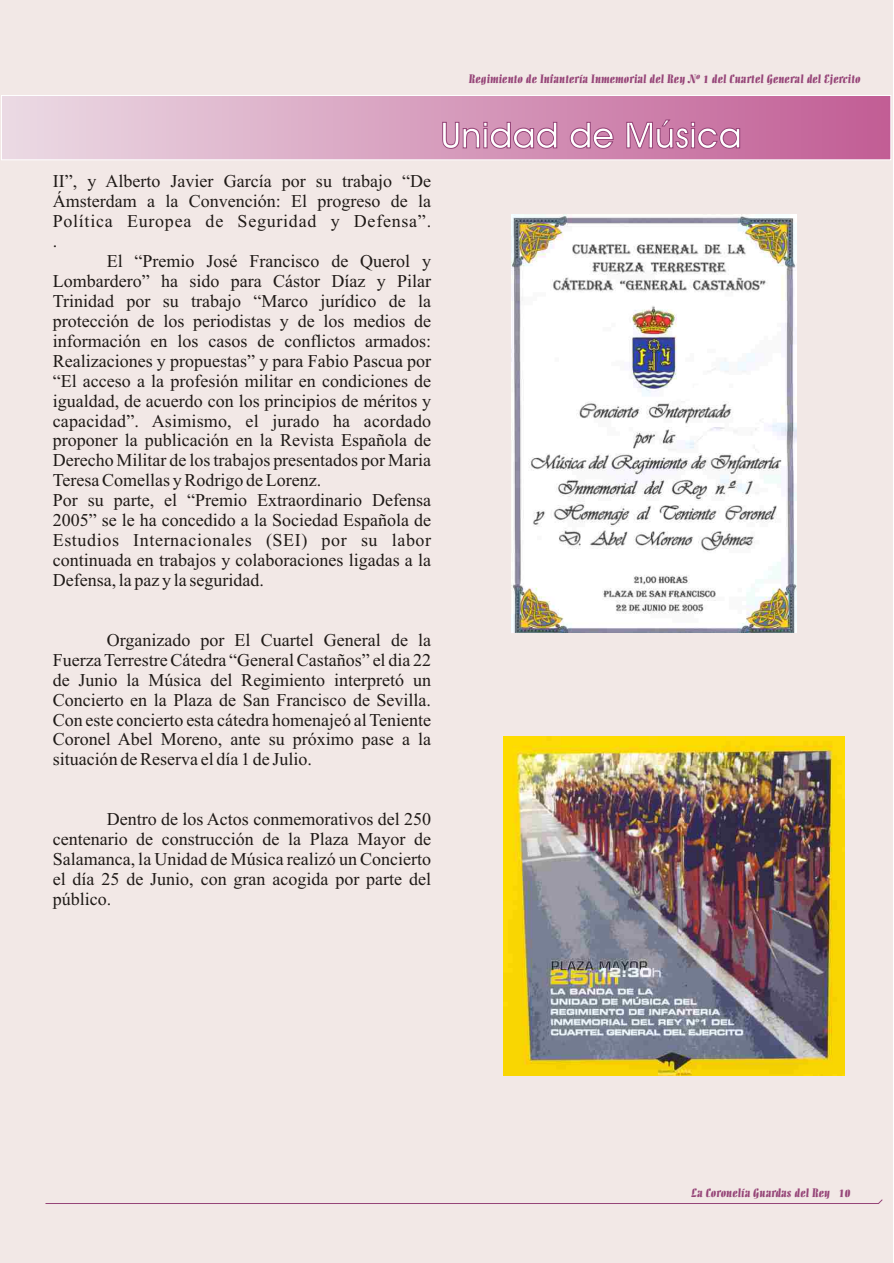
<style>
.page{position:relative;width:894px;height:1263px;background:#fff}
.page>*{position:absolute;margin:0;border:0;box-sizing:border-box;transform-origin:0 0}
.t1{font:36px "Avant Garde Md BT";color:#fff}
.t2{font:18px/20px "Times New Roman";color:#1f1a17;text-align:justify}
.t3{font:12px "Allegro BT";color:#964578}
</style>
<div class="page">
<div style="left:0;top:0;width:893px;height:1263px;background:#f2e8e6"></div>
<div style="left:1px;top:95px;width:890px;height:65px;background:linear-gradient(to right,#ebdae4,#c15d95)"></div>
<div style="left:1px;top:95px;width:890px;height:65px;border:1px solid #fff"></div>
<svg style="left:45px;top:1199px;width:838px;height:5px"></svg>
<img style="left:512px;top:215px;width:284px;height:418px">
<img style="left:504px;top:736px;width:340px;height:340px">
<p class="t2" style="left:53px;top:173px;width:380px">II”, y Alberto Javier García por su trabajo “De Ámsterdam a la Convención: El progreso de la Política Europea de Seguridad y Defensa”. .</p>
<p class="t2" style="left:53px;top:253px;width:380px;text-align:left;text-indent:54px">El “Premio José Francisco de Querol y Lombardero” ha sido para Cástor Díaz y Pilar Trinidad por su trabajo “Marco jurídico de la protección de los periodistas y de los medios de información en los casos de conflictos armados:<br>Realizaciones y propuestas” y para Fabio Pascua por “El acceso a la profesión militar en condiciones de igualdad, de acuerdo con los principios de méritos y capacidad”. Asimismo, el jurado ha acordado proponer la publicación en la Revista Española de Derecho Militar de los trabajos presentados por Maria Teresa Comellas y Rodrigo de Lorenz.<br>Por su parte, el “Premio Extraordinario Defensa 2005” se le ha concedido a la Sociedad Española de Estudios Internacionales (SEI) por su labor continuada en trabajos y colaboraciones ligadas a la Defensa, la paz y la seguridad.</p>
<p class="t3" style="left:469px;top:74px;width:393px">Regimiento de Infantería Inmemorial del Rey Nº 1 del Cuartel General del Ejercito</p>
<h1 class="t1" style="left:441px;top:121px;width:303px">Unidad de Música</h1>
<p class="t2" style="left:53px;top:632px;width:380px;text-indent:54px">Organizado por El Cuartel General de la Fuerza Terrestre Cátedra “General Castaños” el dia 22 de Junio la Música del Regimiento interpretó un Concierto en la Plaza de San Francisco de Sevilla.<br>Con este concierto esta cátedra homenajeó al Teniente Coronel Abel Moreno, ante su próximo pase a la situación de Reserva el día 1 de Julio.</p>
<p class="t2" style="left:53px;top:811px;width:380px;text-indent:54px">Dentro de los Actos conmemorativos del 250 centenario de construcción de la Plaza Mayor de Salamanca, la Unidad de Música realizó un Concierto el día 25 de Junio, con gran acogida por parte del público.</p>
<p class="t3" style="left:692px;top:1188px;width:160px">La Coronelía Guardas del Rey 10</p>
</div>
